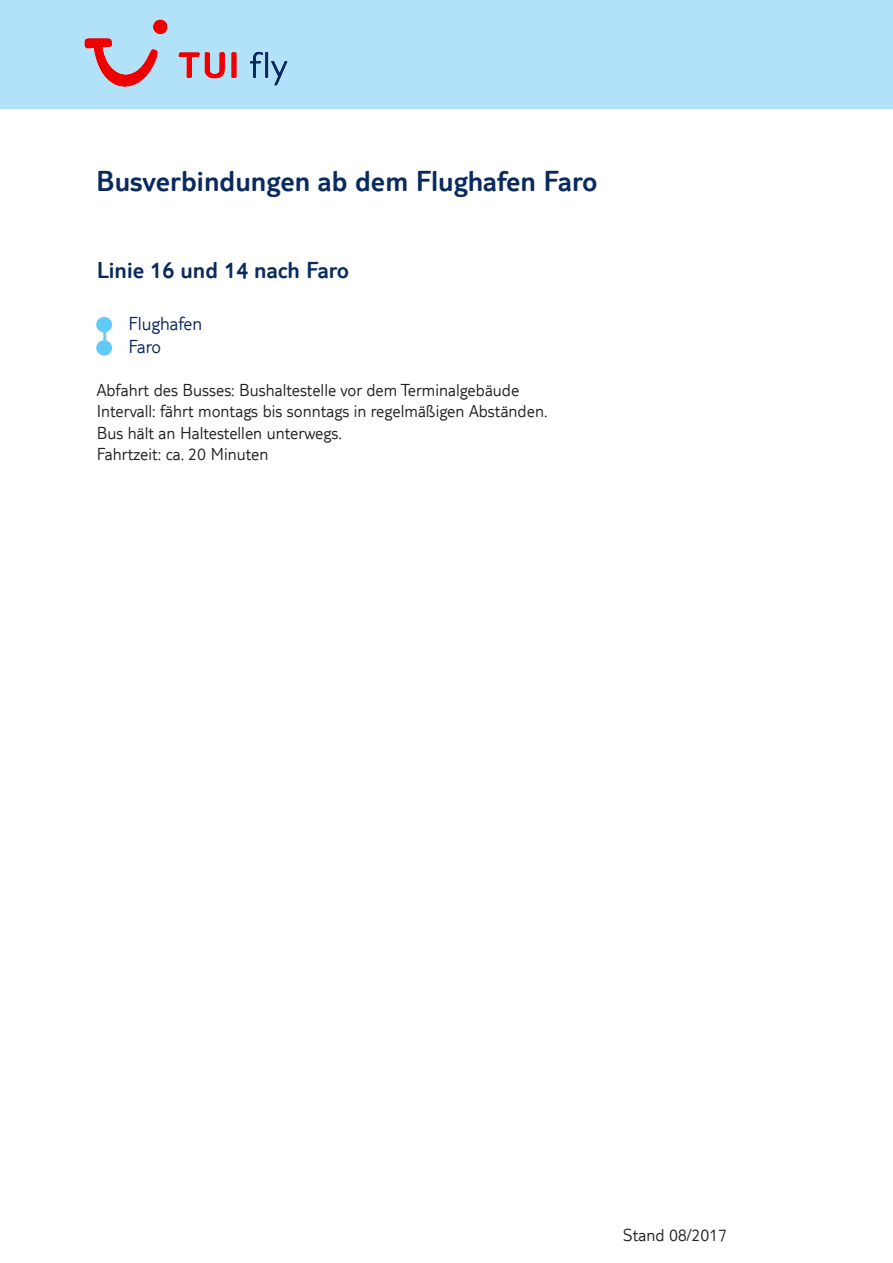
<style>
.page{position:relative;width:893px;height:1263px;background:#fff}
.page>*{position:absolute;margin:0;border:0;box-sizing:border-box;transform-origin:0 0}
.t1{font:700 30px "TUI Type Light LATNW";color:#092a5e}
.t2{font:700 24px "TUI Type Light LATNW";color:#092a5e}
.t3{font:19.5px "TUI Type Light LATNW";color:#092a5e}
.t4{font:18px "TUI Type Light LATNW";color:#231f20}
</style>
<div class="page">
<hr style="left:103px;top:323px;width:3px;height:31px;background:#70cbf4">
<div style="left:97px;top:318px;width:14px;height:14px;background:#5dcbf5;border-radius:50%"></div>
<div style="left:96px;top:317px;width:16px;height:15px;border:2px solid #70cbf4;border-radius:50%"></div>
<div style="left:97px;top:341px;width:14px;height:14px;background:#5dcbf5;border-radius:50%"></div>
<div style="left:96px;top:340px;width:16px;height:16px;border:2px solid #70cbf4;border-radius:50%"></div>
<div style="left:0;top:0;width:893px;height:108px;background:#b1e2f9"></div>
<img style="left:85px;top:19px;width:203px;height:67px">
<p class="t1" style="left:96px;top:164px;width:503px">Busverbindungen ab dem Flughafen Faro</p>
<p class="t2" style="left:97px;top:257px;width:254px">Linie 16 und 14 nach Faro</p>
<p class="t3" style="left:128px;top:312px;width:75px">Flughafen</p>
<p class="t3" style="left:128px;top:336px;width:34px">Faro</p>
<p class="t4" style="left:97px;top:379px;width:424px">Abfahrt des Busses: Bushaltestelle vor dem Terminalgebäude</p>
<p class="t4" style="left:97px;top:401px;width:452px">Intervall: fährt montags bis sonntags in regelmäßigen Abständen.</p>
<p class="t4" style="left:97px;top:423px;width:247px">Bus hält an Haltestellen unterwegs.</p>
<p class="t4" style="left:97px;top:444px;width:173px">Fahrtzeit: ca. 20 Minuten</p>
<p class="t4" style="left:623px;top:1224px;width:105px">Stand 08/2017</p>
</div>
